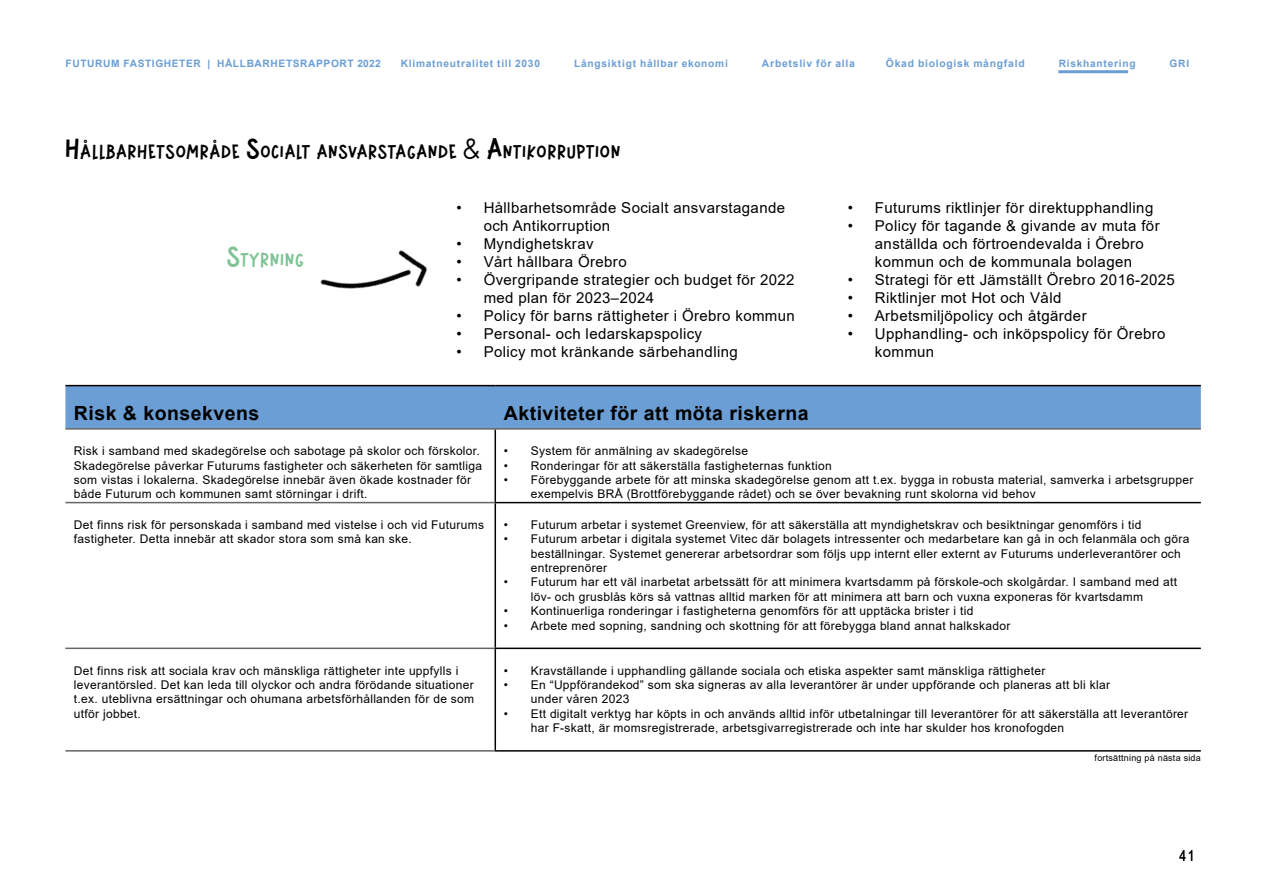
<style>
.page{position:relative;width:1263px;height:893px;background:#fff}
.page>*{position:absolute;margin:0;border:0;box-sizing:border-box;transform-origin:0 0}
.t1{font:700 19.5px "Arial";letter-spacing:.025em;color:#000}
.t2{font:18.9px "Silverkids";letter-spacing:.07em;color:#000}
.t3{font:18.9px "Silverkids";letter-spacing:.07em;color:#7fc395}
.t4{font:15px/18px "Arial";letter-spacing:.025em;color:#000}
.t5{font:14.85px "Arial Narrow";color:#000}
.t6{font:12px/14.4px "Arial";letter-spacing:.025em;color:#000}
.t7{font:700 10.35px "Arial";letter-spacing:.07em;color:#6b9ed5}
.t8{font:700 10.2px "Arial";letter-spacing:.07em;color:#6b9ed5}
.t9{font:9px "Arial";letter-spacing:.025em;color:#000}
.s1{font-size:27px}
</style>
<div class="page">
<div style="left:65px;top:386px;width:1136px;height:42px;background:#6b9ed5"></div>
<hr style="left:65px;top:502px;width:429px;height:1px;background:#666">
<hr style="left:65px;top:648px;width:429px;height:1px;background:#666">
<hr style="left:494px;top:502px;width:707px;height:1px;background:#000">
<hr style="left:494px;top:648px;width:707px;height:1px;background:#000">
<hr style="left:65px;top:385px;width:430px;height:1px;background:#000">
<hr style="left:495px;top:385px;width:706px;height:1px;background:#000">
<hr style="left:495px;top:428px;width:706px;height:2px;background:#666">
<hr style="left:494px;top:750px;width:707px;height:2px;background:#000">
<hr style="left:65px;top:428px;width:430px;height:2px;background:#666">
<hr style="left:65px;top:750px;width:429px;height:2px;background:#666">
<hr style="left:494px;top:430px;width:2px;height:72px;background:#000">
<hr style="left:494px;top:503px;width:2px;height:145px;background:#000">
<hr style="left:494px;top:649px;width:2px;height:101px;background:#000">
<img style="left:320px;top:250px;width:108px;height:39px">
<hr style="left:1058px;top:70px;width:70px;height:3px;background:#6b9ed5">
<p class="t8" style="left:66px;top:56px;width:317px">FUTURUM FASTIGHETER | HÅLLBARHETSRAPPORT 2022</p>
<p class="t8" style="left:401px;top:56px;width:141px">Klimatneutralitet till 2030</p>
<p class="t8" style="left:574px;top:56px;width:155px">Långsiktigt hållbar ekonomi</p>
<p class="t7" style="left:762px;top:56px;width:95px">Arbetsliv för alla</p>
<p class="t7" style="left:886px;top:56px;width:140px">Ökad biologisk mångfald</p>
<p class="t8" style="left:1059px;top:56px;width:78px">Riskhantering</p>
<p class="t8" style="left:1169px;top:56px;width:21px">GRI</p>
<h2 class="t2" style="left:65px;top:140px;width:556px"><span class="s1">H</span>ÅLLBARHETSOMRÅDE <span class="s1">S</span>OCIALT ANSVARSTAGANDE <span class="s1">&amp; A</span>NTIKORRUPTION</h2>
<h2 class="t3" style="left:227px;top:248px;width:78px"><span class="s1">S</span>TYRNING</h2>
<p class="t4" style="left:484px;top:199px;width:303px;text-indent:-27px">• Hållbarhetsområde Socialt ansvarstagande och Antikorruption</p>
<p class="t4" style="left:457px;top:235px;width:138px">• Myndighetskrav</p>
<p class="t4" style="left:457px;top:253px;width:172px">• Vårt hållbara Örebro</p>
<p class="t4" style="left:484px;top:271px;width:312px;text-indent:-27px">• Övergripande strategier och budget för 2022 med plan för 2023–2024</p>
<p class="t4" style="left:457px;top:307px;width:340px">• Policy för barns rättigheter i Örebro kommun</p>
<p class="t4" style="left:457px;top:325px;width:247px">• Personal- och ledarskapspolicy</p>
<p class="t4" style="left:457px;top:343px;width:283px">• Policy mot kränkande särbehandling</p>
<p class="t4" style="left:848px;top:199px;width:307px">• Futurums riktlinjer för direktupphandling</p>
<p class="t4" style="left:875px;top:217px;width:286px;text-indent:-27px">• Policy för tagande &amp; givande av muta för anställda och förtroendevalda i Örebro kommun och de kommunala bolagen</p>
<p class="t4" style="left:848px;top:271px;width:329px">• Strategi för ett Jämställt Örebro 2016-2025</p>
<p class="t4" style="left:848px;top:289px;width:215px">• Riktlinjer mot Hot och Våld</p>
<p class="t4" style="left:848px;top:307px;width:240px">• Arbetsmiljöpolicy och åtgärder</p>
<p class="t4" style="left:875px;top:325px;width:292px;text-indent:-27px">• Upphandling- och inköpspolicy för Örebro kommun</p>
<h1 class="t1" style="left:74px;top:400px;width:187px">Risk &amp; konsekvens</h1>
<h1 class="t1" style="left:504px;top:400px;width:306px">Aktiviteter för att möta riskerna</h1>
<p class="t6" style="left:74px;top:444px;width:410px">Risk i samband med skadegörelse och sabotage på skolor och förskolor.<br>Skadegörelse påverkar Futurums fastigheter och säkerheten för samtliga som vistas i lokalerna. Skadegörelse innebär även ökade kostnader för både Futurum och kommunen samt störningar i drift.</p>
<p class="t6" style="left:504px;top:444px;width:246px">• System för anmälning av skadegörelse</p>
<p class="t6" style="left:504px;top:458px;width:329px">• Ronderingar för att säkerställa fastigheternas funktion</p>
<p class="t6" style="left:531px;top:472px;width:664px;text-indent:-27px">• Förebyggande arbete för att minska skadegörelse genom att t.ex. bygga in robusta material, samverka i arbetsgrupper exempelvis BRÅ (Brottförebyggande rådet) och se över bevakning runt skolorna vid behov</p>
<p class="t6" style="left:74px;top:517px;width:412px">Det finns risk för personskada i samband med vistelse i och vid Futurums fastigheter. Detta innebär att skador stora som små kan ske.</p>
<p class="t6" style="left:504px;top:517px;width:639px">• Futurum arbetar i systemet Greenview, för att säkerställa att myndighetskrav och besiktningar genomförs i tid</p>
<p class="t6" style="left:531px;top:532px;width:660px;text-indent:-27px">• Futurum arbetar i digitala systemet Vitec där bolagets intressenter och medarbetare kan gå in och felanmäla och göra beställningar. Systemet genererar arbetsordrar som följs upp internt eller externt av Futurums underleverantörer och entreprenörer</p>
<p class="t6" style="left:504px;top:575px;width:675px;text-align:center">• Futurum har ett väl inarbetat arbetssätt för att minimera kvartsdamm på förskole-och skolgårdar. I samband med att löv- och grusblås körs så vattnas alltid marken för att minimera att barn och vuxna exponeras för kvartsdamm</p>
<p class="t6" style="left:504px;top:604px;width:471px">• Kontinuerliga ronderingar i fastigheterna genomförs för att upptäcka brister i tid</p>
<p class="t6" style="left:504px;top:618px;width:508px">• Arbete med sopning, sandning och skottning för att förebygga bland annat halkskador</p>
<p class="t6" style="left:74px;top:663px;width:402px">Det finns risk att sociala krav och mänskliga rättigheter inte uppfylls i leverantörsled. Det kan leda till olyckor och andra förödande situationer t.ex. uteblivna ersättningar och ohumana arbetsförhållanden för de som utför jobbet.</p>
<p class="t6" style="left:504px;top:663px;width:543px">• Kravställande i upphandling gällande sociala och etiska aspekter samt mänskliga rättigheter</p>
<p class="t6" style="left:531px;top:677px;width:581px;text-indent:-27px">• En “Uppförandekod” som ska signeras av alla leverantörer är under uppförande och planeras att bli klar under våren 2023</p>
<p class="t6" style="left:531px;top:706px;width:659px;text-indent:-27px">• Ett digitalt verktyg har köpts in och används alltid inför utbetalningar till leverantörer för att säkerställa att leverantörer har F-skatt, är momsregistrerade, arbetsgivarregistrerade och inte har skulder hos kronofogden</p>
<p class="t9" style="left:1095px;top:751px;width:108px">fortsättning på nästa sida</p>
<p class="t5" style="left:1179px;top:845px;width:17px">41</p>
</div>
